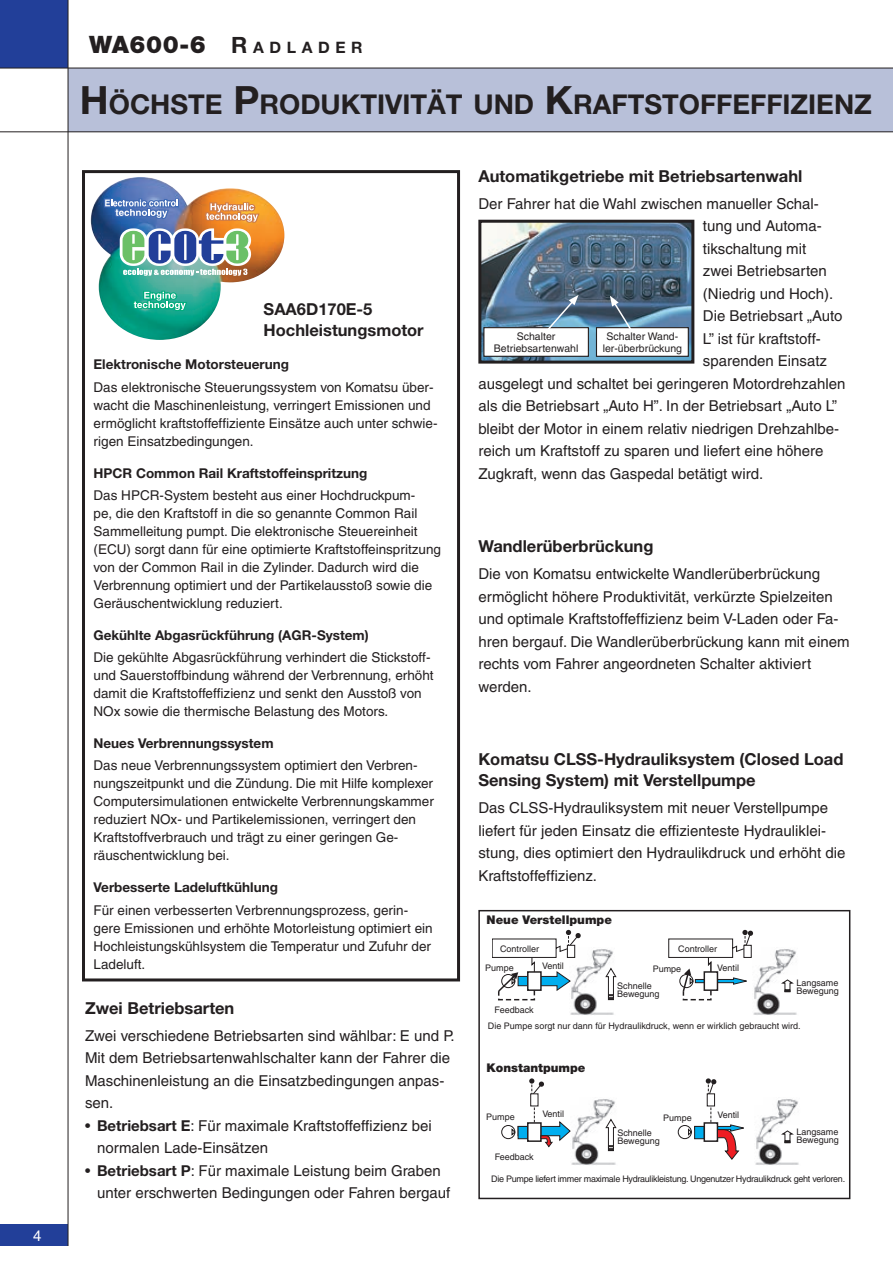
<style>
.page{position:relative;width:893px;height:1263px;background:#fff}
.page>*{position:absolute;margin:0;border:0;box-sizing:border-box;transform-origin:0 0}
.t1{font:700 27.3px "Helvetica Neue LT Pro";color:#231f20}
.t2{font:900 24px "Helvetica Neue LT Pro";letter-spacing:.025em;color:#231f20}
.t3{font:700 16.5px/21px "Helvetica Neue LT Pro";color:#231f20}
.t4{font:15px/22.5px "Helvetica";color:#231f20}
.t5{font:15px "Helvetica";color:#fff}
.t6{font:13.5px/18px "Helvetica";color:#231f20}
.t7{font:700 13.5px "Helvetica Neue LT Pro";color:#231f20}
.t8{font:900 12px "Helvetica Neue LT Pro";color:#231f20}
.t9{font:10.5px/12.6px "Helvetica";color:#231f20;text-align:center}
.t10{font:9px/7.5px "Helvetica";color:#231f20}
.t11{font:9px "Helvetica";letter-spacing:-.03em;color:#231f20}
.s1{font-weight:700;font-size:22.5px}
.s2{font-weight:700;font-size:15.75px}
.s3{font-size:39px}
.s4{font-family:"Helvetica Neue LT Pro";font-weight:700}
</style>
<div class="page">
<div style="left:82px;top:170px;width:378px;height:811px;border:3px solid #231f20"></div>
<div style="left:68px;top:68px;width:825px;height:64px;background:#b8c0d9"></div>
<div style="left:0;top:0;width:68px;height:68px;background:#223f99"></div>
<div style="left:0;top:1225px;width:68px;height:21px;background:#223f99"></div>
<hr style="left:0;top:68px;width:893px;height:1px;background:#231f20">
<hr style="left:68px;top:0;width:1px;height:1246px;background:#231f20">
<hr style="left:0;top:131px;width:893px;height:1px;background:#231f20">
<img style="left:91px;top:177px;width:193px;height:163px">
<img style="left:103px;top:197px;width:158px;height:79px">
<svg style="left:131px;top:289px;width:58px;height:35px;background:#2eb196"></svg>
<div style="left:478px;top:910px;width:372px;height:289px;border:2px solid #231f20"></div>
<img style="left:571px;top:1099px;width:45px;height:66px">
<img style="left:755px;top:1099px;width:44px;height:66px">
<img style="left:570px;top:949px;width:44px;height:66px">
<img style="left:753px;top:949px;width:44px;height:66px">
<svg style="left:492px;top:930px;width:89px;height:71px"></svg>
<div style="left:567px;top:945px;width:8px;height:13px;background:#fff;border:1px solid #231f20"></div>
<svg style="left:780px;top:979px;width:13px;height:13px"></svg>
<svg style="left:605px;top:930px;width:148px;height:71px"></svg>
<svg style="left:529px;top:1078px;width:15px;height:18px"></svg>
<div style="left:530px;top:1093px;width:8px;height:13px;background:#fff;border:1px solid #231f20"></div>
<svg style="left:605px;top:1118px;width:12px;height:33px"></svg>
<svg style="left:501px;top:1107px;width:70px;height:41px"></svg>
<svg style="left:706px;top:1078px;width:11px;height:17px"></svg>
<div style="left:707px;top:1093px;width:8px;height:13px;background:#fff;border:1px solid #231f20"></div>
<svg style="left:780px;top:1130px;width:13px;height:13px"></svg>
<svg style="left:677px;top:1107px;width:67px;height:53px"></svg>
<img style="left:482px;top:224px;width:208px;height:136px">
<div style="left:478px;top:220px;width:216px;height:144px;border:3px solid #231f20"></div>
<div style="left:596px;top:328px;width:92px;height:28px;background:#fff"></div>
<div style="left:596px;top:327px;width:93px;height:30px;border:1px solid #231f20"></div>
<div style="left:484px;top:328px;width:104px;height:28px;background:#fff"></div>
<div style="left:483px;top:327px;width:106px;height:30px;border:1px solid #231f20"></div>
<svg style="left:546px;top:295px;width:33px;height:34px"></svg>
<svg style="left:610px;top:296px;width:23px;height:33px"></svg>
<p class="t5" style="left:33px;top:1227px;width:10px">4</p>
<h2 class="t2" style="left:89px;top:30px;width:273px">WA600-6 <span class="s1">R</span><span class="s2">ADLADER</span></h2>
<h1 class="t1" style="left:80px;top:87px;width:793px"><span class="s3">H</span>ÖCHSTE <span class="s3">P</span>RODUKTIVITÄT UND <span class="s3">K</span>RAFTSTOFFEFFIZIENZ</h1>
<p class="t3" style="left:264px;top:298px;width:162px">SAA6D170E-5<br>Hochleistungsmotor</p>
<p class="t7" style="left:94px;top:356px;width:197px">Elektronische Motorsteuerung</p>
<p class="t6" style="left:94px;top:378px;width:345px">Das elektronische Steuerungssystem von Komatsu über&shy;wacht die Maschinenleistung, verringert Emissionen und ermöglicht kraftstoffeffiziente Einsätze auch unter schwie&shy;rigen Einsatzbedingungen.</p>
<p class="t7" style="left:94px;top:464px;width:275px">HPCR Common Rail Kraftstoffeinspritzung</p>
<p class="t6" style="left:94px;top:486px;width:349px">Das HPCR-System besteht aus einer Hochdruckpum-<br>pe, die den Kraftstoff in die so genannte Common Rail Sammelleitung pumpt. Die elektronische Steuereinheit (ECU) sorgt dann für eine optimierte Kraftstoffeinspritzung von der Common Rail in die Zylinder. Dadurch wird die Verbrennung optimiert und der Partikelausstoß sowie die Geräuschentwicklung reduziert.</p>
<p class="t7" style="left:94px;top:627px;width:277px">Gekühlte Abgasrückführung (AGR-System)</p>
<p class="t6" style="left:94px;top:648px;width:342px">Die gekühlte Abgasrückführung verhindert die Stickstoff&shy;und Sauerstoffbindung während der Verbrennung, erhöht damit die Kraftstoffeffizienz und senkt den Ausstoß von NOx sowie die thermische Belastung des Motors.</p>
<p class="t7" style="left:94px;top:735px;width:182px">Neues Verbrennungssystem</p>
<p class="t6" style="left:94px;top:757px;width:342px">Das neue Verbrennungssystem optimiert den Verbren&shy;nungszeitpunkt und die Zündung. Die mit Hilfe komplexer Computersimulationen entwickelte Verbrennungskammer reduziert NOx- und Partikelemissionen, verringert den Kraftstoffverbrauch und trägt zu einer geringen Ge&shy;räuschentwicklung bei.</p>
<p class="t7" style="left:94px;top:879px;width:186px">Verbesserte Ladeluftkühlung</p>
<p class="t6" style="left:94px;top:901px;width:341px">Für einen verbesserten Verbrennungsprozess, gerin&shy;gere Emissionen und erhöhte Motorleistung optimiert ein Hochleistungskühlsystem die Temperatur und Zufuhr der Ladeluft.</p>
<p class="t3" style="left:85px;top:997px;width:151px">Zwei Betriebsarten</p>
<p class="t4" style="left:85px;top:1024px;width:371px">Zwei verschiedene Betriebsarten sind wählbar: E und P.<br>Mit dem Betriebsartenwahlschalter kann der Fahrer die Maschinenleistung an die Einsatzbedingungen anpas&shy;sen.</p>
<p class="t4" style="left:97px;top:1114px;width:336px;text-indent:-12px">• <span class="s4">Betriebsart E</span>: Für maximale Kraftstoffeffizienz bei normalen Lade-Einsätzen</p>
<p class="t4" style="left:97px;top:1159px;width:355px;text-indent:-12px">• <span class="s4">Betriebsart P</span>: Für maximale Leistung beim Graben unter erschwerten Bedingungen oder Fahren bergauf</p>
<p class="t3" style="left:478px;top:165px;width:326px">Automatikgetriebe mit Betriebsartenwahl</p>
<p class="t4" style="left:478px;top:192px;width:342px">Der Fahrer hat die Wahl zwischen manueller Schal-</p>
<p class="t4" style="left:703px;top:215px;width:120px">tung und Automa-</p>
<p class="t4" style="left:703px;top:237px;width:105px">tikschaltung mit</p>
<p class="t4" style="left:703px;top:260px;width:126px">zwei Betriebsarten</p>
<p class="t4" style="left:703px;top:282px;width:132px">(Niedrig und Hoch).</p>
<p class="t4" style="left:703px;top:305px;width:141px">Die Betriebsart „Auto</p>
<p class="t4" style="left:703px;top:327px;width:120px">L” ist für kraftstoff-</p>
<p class="t4" style="left:703px;top:350px;width:126px">sparenden Einsatz</p>
<p class="t4" style="left:478px;top:372px;width:369px">ausgelegt und schaltet bei geringeren Motordrehzahlen</p>
<p class="t4" style="left:478px;top:395px;width:360px">als die Betriebsart „Auto H”. In der Betriebsart „Auto L”</p>
<p class="t4" style="left:478px;top:417px;width:362px">bleibt der Motor in einem relativ niedrigen Drehzahlbe-</p>
<p class="t4" style="left:478px;top:440px;width:347px">reich um Kraftstoff zu sparen und liefert eine höhere</p>
<p class="t4" style="left:478px;top:462px;width:286px">Zugkraft, wenn das Gaspedal betätigt wird.</p>
<p class="t9" style="left:603px;top:330px;width:81px">Schalter Wand&shy;ler-überbrückung</p>
<p class="t9" style="left:494px;top:330px;width:86px">Schalter<br>Betriebsartenwahl</p>
<p class="t3" style="left:478px;top:535px;width:177px">Wandlerüberbrückung</p>
<p class="t4" style="left:478px;top:563px;width:373px">Die von Komatsu entwickelte Wandlerüberbrückung ermöglicht höhere Produktivität, verkürzte Spielzeiten und optimale Kraftstoffeffizienz beim V-Laden oder Fa&shy;hren bergauf. Die Wandlerüberbrückung kann mit einem rechts vom Fahrer angeordneten Schalter aktiviert werden.</p>
<p class="t3" style="left:478px;top:748px;width:367px">Komatsu CLSS-Hydrauliksystem (Closed Load<br>Sensing System) mit Verstellpumpe</p>
<p class="t4" style="left:478px;top:796px;width:369px">Das CLSS-Hydrauliksystem mit neuer Verstellpumpe liefert für jeden Einsatz die effizienteste Hydrauliklei&shy;stung, dies optimiert den Hydraulikdruck und erhöht die Kraftstoffeffizienz.</p>
<p class="t8" style="left:487px;top:912px;width:127px">Neue Verstellpumpe</p>
<p class="t10" style="left:500px;top:945px;width:41px">Controller</p>
<p class="t10" style="left:678px;top:945px;width:41px">Controller</p>
<p class="t10" style="left:485px;top:964px;width:30px">Pumpe</p>
<p class="t10" style="left:542px;top:962px;width:23px">Ventil</p>
<p class="t10" style="left:653px;top:965px;width:30px">Pumpe</p>
<p class="t10" style="left:717px;top:964px;width:23px">Ventil</p>
<p class="t10" style="left:494px;top:1005px;width:41px">Feedback</p>
<p class="t10" style="left:617px;top:982px;width:44px">Schnelle<br>Bewegung</p>
<p class="t10" style="left:796px;top:979px;width:44px">Langsame<br>Bewegung</p>
<p class="t10" style="left:488px;top:1022px;width:314px">Die Pumpe sorgt nur dann für Hydraulikdruck, wenn er wirklich gebraucht wird.</p>
<p class="t8" style="left:487px;top:1061px;width:100px">Konstantpumpe</p>
<p class="t10" style="left:486px;top:1113px;width:30px">Pumpe</p>
<p class="t10" style="left:542px;top:1110px;width:23px">Ventil</p>
<p class="t10" style="left:495px;top:1153px;width:41px">Feedback</p>
<p class="t10" style="left:663px;top:1114px;width:30px">Pumpe</p>
<p class="t10" style="left:717px;top:1111px;width:23px">Ventil</p>
<p class="t10" style="left:617px;top:1129px;width:44px">Schnelle<br>Bewegung</p>
<p class="t10" style="left:796px;top:1128px;width:44px">Langsame<br>Bewegung</p>
<p class="t11" style="left:491px;top:1174px;width:356px">Die Pumpe liefert immer maximale Hydraulikleistung. Ungenutzer Hydraulikdruck geht verloren.</p>
</div>
